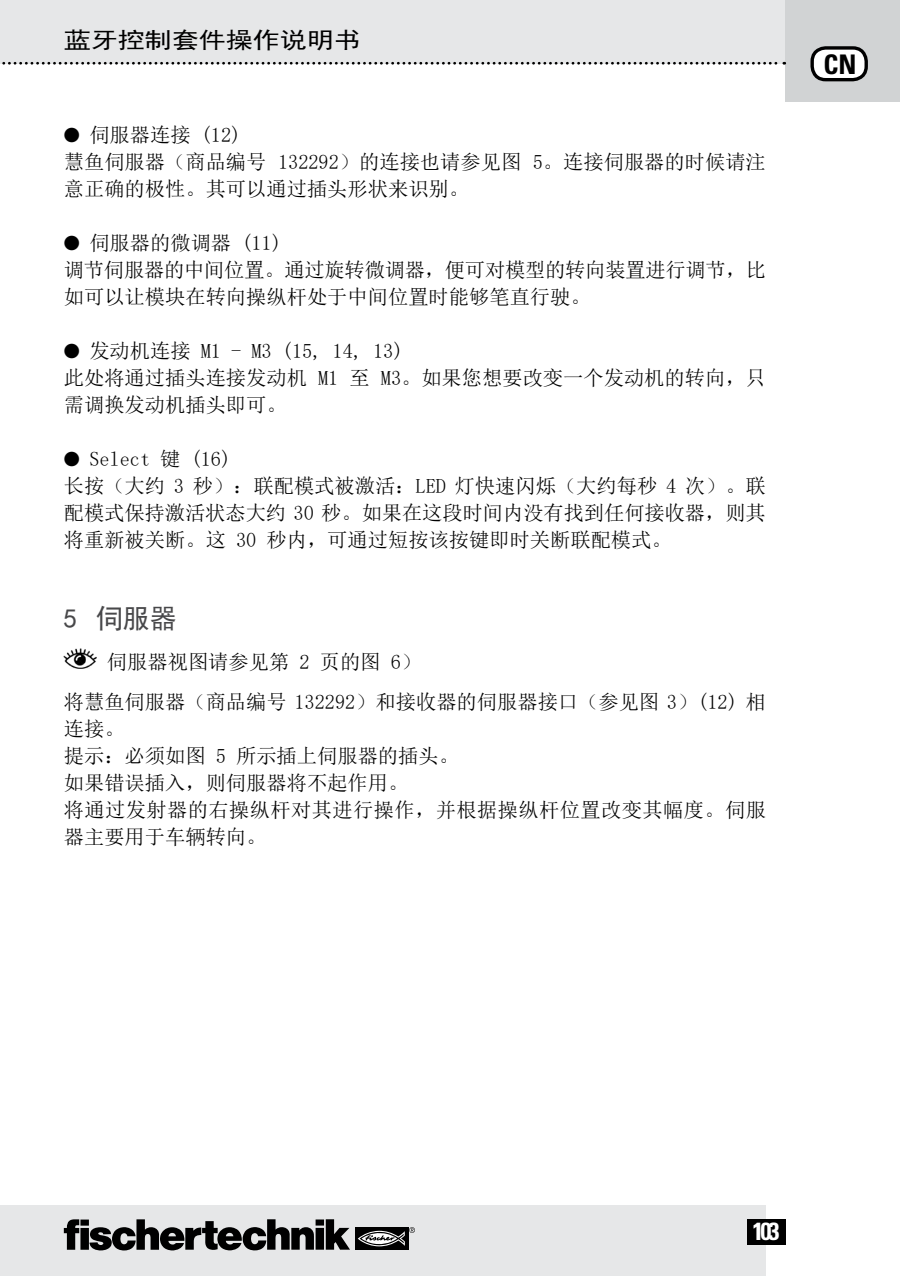
<style>
.page{position:relative;width:900px;height:1276px;background:#fff}
.page>*{position:absolute;margin:0;border:0;box-sizing:border-box;transform-origin:0 0}
.t1{font:27px "Sim Hei";color:#48484a}
.t2{font:700 condensed 27px "Univers";color:#000}
.t3{font:700 condensed 24.75px "Univers";color:#fff}
.t4{font:22.5px "Sim Hei";color:#000;scale:1.2 1}
.t5{font:20.25px/27px "Sim Sun";color:#000}
</style>
<div class="page">
<div style="left:0;top:1205px;width:765px;height:71px;background:#e6e7e8"></div>
<div style="left:785px;top:0;width:114px;height:102px;background:#d1d3d4"></div>
<div style="left:812px;top:48px;width:54px;height:32px;background:#fff;border-radius:14px"></div>
<div style="left:810px;top:46px;width:57px;height:35px;border:3px solid #000;border-radius:14px"></div>
<div style="left:746px;top:1219px;width:39px;height:25px;background:#000"></div>
<div style="left:355px;top:1227px;width:53px;height:22px;background:#000"></div>
<svg style="left:64px;top:1219px;width:286px;height:31px"></svg>
<svg style="left:358px;top:1227px;width:57px;height:20px"></svg>
<div style="left:0;top:0;width:785px;height:64px;background:#e6e7e8"></div>
<svg style="left:2px;top:62px;width:782px;height:3px"></svg>
<img style="left:64px;top:648px;width:33px;height:21px">
<p class="t4" style="left:64px;top:28px;width:249px">蓝牙控制套件操作说明书</p>
<p class="t5" style="left:64px;top:121px;width:703px">● 伺服器连接 (12)<br>慧鱼伺服器（商品编号 132292）的连接也请参见图 5。连接伺服器的时候请注意正确的极性。其可以通过插头形状来识别。</p>
<p class="t5" style="left:64px;top:229px;width:703px">● 伺服器的微调器 (11)<br>调节伺服器的中间位置。通过旋转微调器，便可对模型的转向装置进行调节，比如可以让模块在转向操纵杆处于中间位置时能够笔直行驶。</p>
<p class="t5" style="left:64px;top:337px;width:703px">● 发动机连接 M1 - M3 (15, 14, 13)<br>此处将通过插头连接发动机 M1 至 M3。如果您想要改变一个发动机的转向，只需调换发动机插头即可。</p>
<p class="t5" style="left:64px;top:445px;width:703px">● Select 键 (16)<br>长按（大约 3 秒）：联配模式被激活：LED 灯快速闪烁（大约每秒 4 次）。联配模式保持激活状态大约 30 秒。如果在这段时间内没有找到任何接收器，则其将重新被关断。这 30 秒内，可通过短按该按键即时关断联配模式。</p>
<h1 class="t1" style="left:64px;top:605px;width:114px">5 伺服器</h1>
<p class="t5" style="left:64px;top:641px;width:703px;line-height:40.5px;text-indent:43px">伺服器视图请参见第 2 页的图 6）<br>将慧鱼伺服器（商品编号 132292）和接收器的伺服器接口（参见图 3）(12) 相</p>
<p class="t5" style="left:64px;top:715px;width:703px">连接。<br>提示：必须如图 5 所示插上伺服器的插头。<br>如果错误插入，则伺服器将不起作用。<br>将通过发射器的右操纵杆对其进行操作，并根据操纵杆位置改变其幅度。伺服器主要用于车辆转向。</p>
<h1 class="t2" style="left:823px;top:47px;width:35px">CN</h1>
<p class="t3" style="left:752px;top:1216px;width:28px">103</p>
</div>
